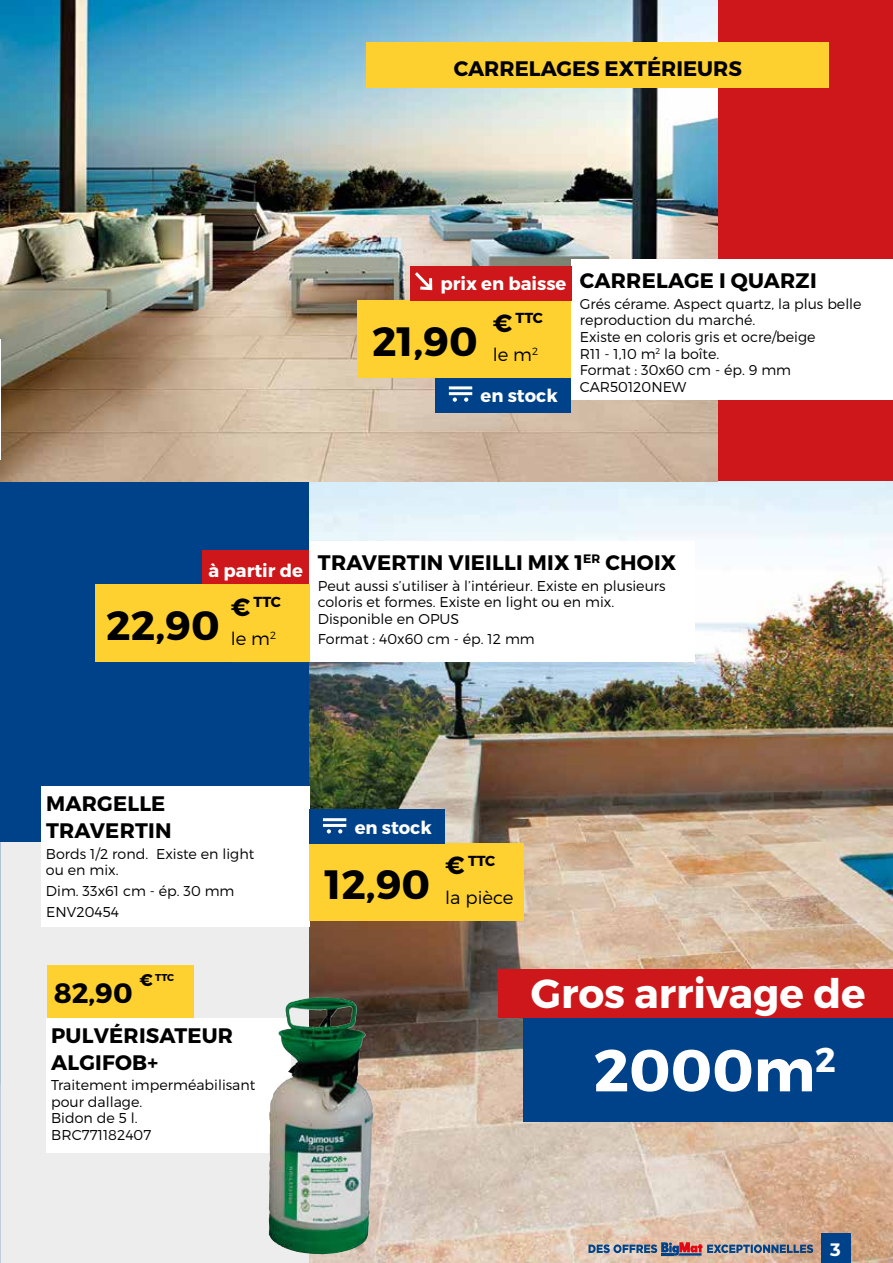
<style>
.page{position:relative;width:893px;height:1263px;background:#fff}
.page>*{position:absolute;margin:0;border:0;box-sizing:border-box;transform-origin:0 0}
.t1{font:700 59.1px "Montserrat";color:#fff}
.t2{font:700 40.8px "Montserrat";color:#000}
.t3{font:700 40.65px "Montserrat";color:#fff}
.t4{font:700 28.05px "Montserrat";color:#000}
.t5{font:700 21px/27px "Montserrat";letter-spacing:.01em;color:#000}
.t6{font:700 18px "Montserrat";color:#fff}
.t7{font:300 18px "Montserrat";color:#000}
.t8{font:700 18px "Montserrat Alternates";color:#fff}
.t9{font:700 14.55px "Montserrat";letter-spacing:-.02em;color:#000}
.t10{font:300 14.25px/16.5px "Montserrat";color:#000}
.t11{font:700 9.9px "Montserrat";color:#000}
.s1{font-size:24.9px}
.s2{font-size:17.1px}
</style>
<div class="page">
<div style="left:1px;top:1px;width:892px;height:517px;background:#cd171a"></div>
<div style="left:1px;top:482px;width:891px;height:360px;background:#004289"></div>
<div style="left:1px;top:842px;width:891px;height:421px;background:#ededed"></div>
<img style="left:309px;top:482px;width:584px;height:781px">
<img style="left:0;top:0;width:717px;height:482px">
<img style="left:0;top:482px;width:1px;height:360px">
<hr style="left:0;top:339px;width:1px;height:121px;background:#fff">
<div style="left:309px;top:541px;width:385px;height:121px;background:#fff"></div>
<div style="left:202px;top:551px;width:107px;height:34px;background:#cd171a"></div>
<div style="left:95px;top:585px;width:136px;height:77px;background:#fed130"></div>
<div style="left:231px;top:585px;width:78px;height:77px;background:#fed130"></div>
<div style="left:42px;top:786px;width:268px;height:140px;background:#fff"></div>
<div style="left:310px;top:844px;width:135px;height:77px;background:#fed130"></div>
<div style="left:445px;top:844px;width:79px;height:77px;background:#fed130"></div>
<div style="left:357px;top:301px;width:136px;height:77px;background:#fed130"></div>
<div style="left:493px;top:301px;width:78px;height:77px;background:#fed130"></div>
<div style="left:571px;top:259px;width:322px;height:141px;background:#fff"></div>
<div style="left:410px;top:266px;width:161px;height:34px;background:#cd171a"></div>
<svg style="left:415px;top:272px;width:18px;height:19px"></svg>
<div style="left:498px;top:969px;width:395px;height:49px;background:#cd171a"></div>
<div style="left:524px;top:1018px;width:369px;height:104px;background:#004289"></div>
<svg style="left:588px;top:1242px;width:225px;height:13px;background:#8e8794"></svg>
<div style="left:435px;top:378px;width:136px;height:34px;background:#004289"></div>
<svg style="left:453px;top:397px;width:4px;height:5px"></svg>
<svg style="left:464px;top:397px;width:4px;height:5px"></svg>
<hr style="left:449px;top:392px;width:23px;height:3px;background:#fff">
<hr style="left:449px;top:386px;width:23px;height:3px;background:#fff">
<div style="left:309px;top:810px;width:136px;height:34px;background:#004289"></div>
<svg style="left:327px;top:829px;width:4px;height:4px"></svg>
<svg style="left:338px;top:829px;width:4px;height:4px"></svg>
<hr style="left:323px;top:824px;width:23px;height:3px;background:#fff">
<hr style="left:323px;top:818px;width:23px;height:3px;background:#fff">
<div style="left:821px;top:1233px;width:29px;height:30px;background:#004289"></div>
<div style="left:366px;top:43px;width:463px;height:45px;background:#fed02f"></div>
<div style="left:47px;top:1018px;width:244px;height:134px;background:#fff"></div>
<div style="left:47px;top:965px;width:93px;height:53px;background:#fed130"></div>
<div style="left:140px;top:965px;width:53px;height:53px;background:#fed130"></div>
<img style="left:278px;top:997px;width:44px;height:82px">
<h3 class="t5" style="left:454px;top:55px;width:290px">CARRELAGES EXTÉRIEURS</h3>
<p class="t6" style="left:441px;top:273px;width:127px">prix en baisse</p>
<h2 class="t2" style="left:372px;top:316px;width:107px">21,90</h2>
<p class="t9" style="left:493px;top:309px;width:52px"><span class="s1">€</span> TTC</p>
<p class="t7" style="left:493px;top:343px;width:47px">le m<sup>2</sup></p>
<p class="t6" style="left:481px;top:384px;width:79px">en stock</p>
<h3 class="t5" style="left:580px;top:268px;width:238px">CARRELAGE I QUARZI</h3>
<p class="t10" style="left:580px;top:295px;width:283px">Grés cérame. Aspect quartz, la plus belle reproduction du marché.<br>Existe en coloris gris et ocre/beige<br>R11 - 1,10 m<sup>2</sup> la boîte.<br>Format : 30x60 cm - ép. 9 mm<br>CAR50120NEW</p>
<p class="t6" style="left:209px;top:559px;width:96px">à partir de</p>
<h2 class="t2" style="left:106px;top:600px;width:115px">22,90</h2>
<p class="t9" style="left:231px;top:593px;width:52px"><span class="s1">€</span> TTC</p>
<p class="t7" style="left:231px;top:627px;width:47px">le m<sup>2</sup></p>
<h3 class="t5" style="left:318px;top:549px;width:360px">TRAVERTIN VIEILLI MIX 1<sup>ER</sup> CHOIX</h3>
<p class="t10" style="left:318px;top:577px;width:349px">Peut aussi s’utiliser à l’intérieur. Existe en plusieurs coloris et formes. Existe en light ou en mix.<br>Disponible en OPUS</p>
<p class="t10" style="left:318px;top:631px;width:218px">Format : 40x60 cm - ép. 12 mm</p>
<h3 class="t5" style="left:46px;top:790px;width:127px">MARGELLE<br>TRAVERTIN</h3>
<p class="t10" style="left:46px;top:845px;width:210px">Bords 1/2 rond. Existe en light ou en mix.</p>
<p class="t10" style="left:46px;top:880px;width:190px;line-height:20.7px">Dim. 33x61 cm - ép. 30 mm<br>ENV20454</p>
<h3 class="t4" style="left:54px;top:976px;width:80px">82,90</h3>
<p class="t11" style="left:140px;top:971px;width:36px"><span class="s2">€</span> TTC</p>
<h3 class="t5" style="left:51px;top:1022px;width:183px">PULVÉRISATEUR<br>ALGIFOB+</h3>
<p class="t10" style="left:51px;top:1077px;width:206px">Traitement imperméabilisant pour dallage.<br>Bidon de 5 l.<br>BRC771182407</p>
<p class="t6" style="left:355px;top:816px;width:79px">en stock</p>
<h2 class="t2" style="left:325px;top:859px;width:107px">12,90</h2>
<p class="t9" style="left:445px;top:852px;width:52px"><span class="s1">€</span> TTC</p>
<p class="t7" style="left:445px;top:886px;width:70px">la pièce</p>
<h3 class="t3" style="left:531px;top:968px;width:336px">Gros arrivage de</h3>
<h1 class="t1" style="left:594px;top:1034px;width:244px">2000m<sup>2</sup></h1>
<p class="t8" style="left:830px;top:1237px;width:12px">3</p>
</div>
